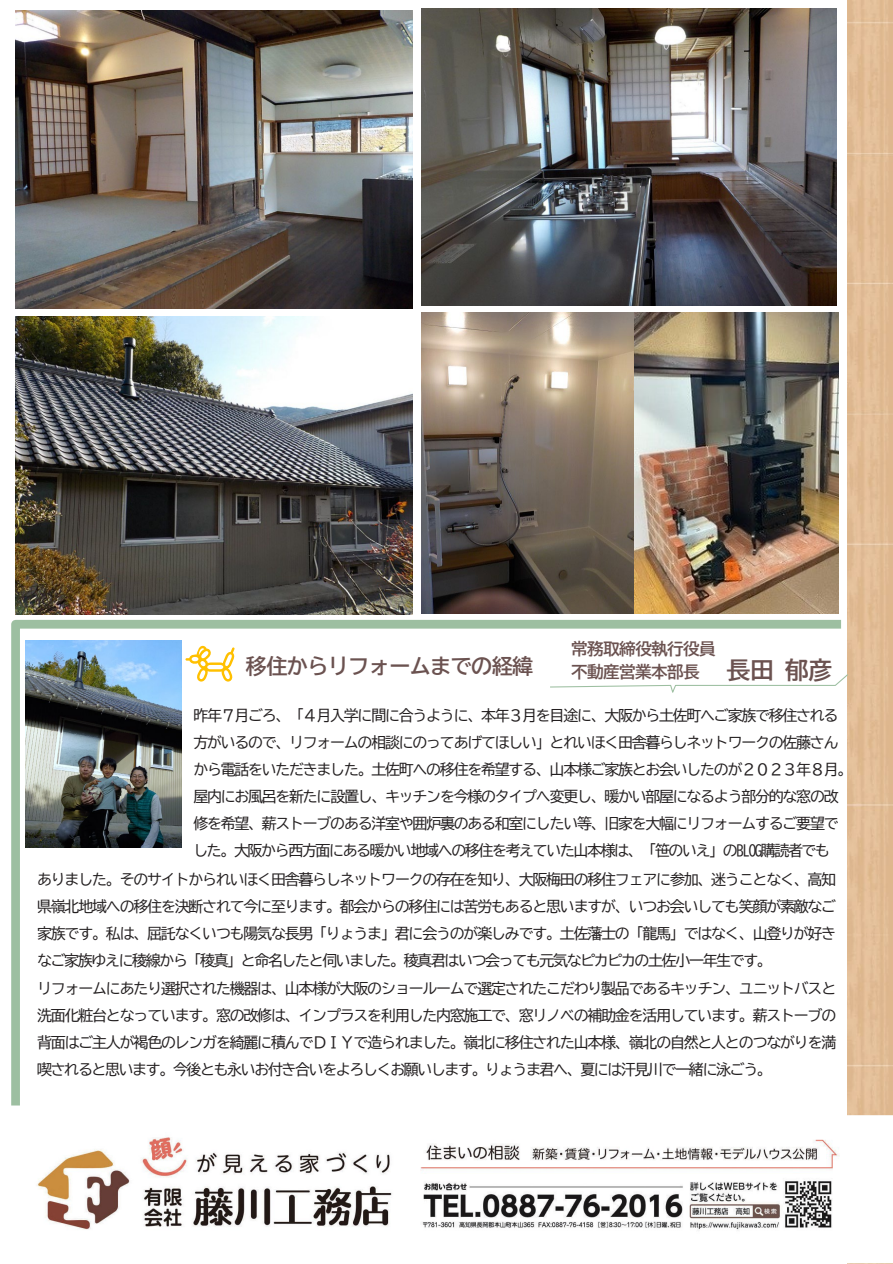
<style>
.page{position:relative;width:893px;height:1264px;background:#fff}
.page>*{position:absolute;margin:0;border:0;box-sizing:border-box;transform-origin:0 0}
.t1{font:24px "BIZ UD Gothic Bold";color:#6b5250}
.t2{font:21px "BIZ UD Gothic Bold";letter-spacing:-.025em;color:#6b5250}
.t3{font:16.5px "BIZ UD Gothic Bold";letter-spacing:-.035em;color:#6b5250}
.t4{font:15px/27px "BIZ UD Gothic";letter-spacing:-.085em;color:#231f20;text-align:justify}
</style>
<div class="page">
<img style="left:847px;top:0;width:45px;height:1114px">
<svg style="left:11px;top:615px;width:838px;height:498px"></svg>
<svg style="left:185px;top:645px;width:50px;height:36px"></svg>
<img style="left:420px;top:1139px;width:420px;height:91px">
<img style="left:37px;top:1137px;width:355px;height:93px">
<img style="left:26px;top:640px;width:155px;height:207px">
<img style="left:15px;top:10px;width:397px;height:298px">
<img style="left:421px;top:312px;width:417px;height:301px">
<img style="left:15px;top:316px;width:397px;height:298px">
<img style="left:421px;top:8px;width:415px;height:297px">
<svg style="left:549px;top:673px;width:300px;height:22px"></svg>
<p class="t3" style="left:571px;top:640px;width:146px">常務取締役執行役員</p>
<p class="t3" style="left:571px;top:663px;width:130px">不動産営業本部長</p>
<p class="t2" style="left:246px;top:655px;width:289px">移住からリフォームまでの経緯</p>
<p class="t4" style="left:193px;top:701px;width:660px;text-align:left">昨年７月ごろ、「４月入学に間に合うように、本年３月を目途に、大阪から土佐町へご家族で移住される方がいるので、リフォームの相談にのってあげてほしい」とれいほく田舎暮らしネットワークの佐藤さんから電話をいただきました。土佐町への移住を希望する、山本様ご家族とお会いしたのが２０２３年８月。屋内にお風呂を新たに設置し、キッチンを今様のタイプへ変更し、暖かい部屋になるよう部分的な窓の改修を希望、薪ストーブのある洋室や囲炉裏のある和室にしたい等、旧家を大幅にリフォームするご要望でした。大阪から西方面にある暖かい地域への移住を考えていた山本様は、「笹のいえ」のBLOG購読者でも</p>
<p class="t1" style="left:726px;top:657px;width:107px">長田郁彦</p>
<p class="t4" style="left:37px;top:865px;width:800px">ありました。そのサイトかられいほく田舎暮らしネットワークの存在を知り、大阪梅田の移住フェアに参加、迷うことなく、高知県嶺北地域への移住を決断されて今に至ります。都会からの移住には苦労もあると思いますが、いつお会いしても笑顔が素敵なご家族です。私は、屈託なくいつも陽気な長男「りょうま」君に会うのが楽しみです。土佐藩士の「龍馬」ではなく、山登りが好きなご家族ゆえに稜線から「稜真」と命名したと伺いました。稜真君はいつ会っても元気なピカピカの土佐小一年生です。</p>
<p class="t4" style="left:37px;top:974px;width:800px">リフォームにあたり選択された機器は、山本様が大阪のショールームで選定されたこだわり製品であるキッチン、ユニットバスと洗面化粧台となっています。窓の改修は、インプラスを利用した内窓施工で、窓リノベの補助金を活用しています。薪ストーブの背面はご主人が褐色のレンガを綺麗に積んでＤＩＹで造られました。嶺北に移住された山本様、嶺北の自然と人とのつながりを満喫されると思います。今後とも永いお付き合いをよろしくお願いします。りょうま君へ、夏には汗見川で一緒に泳ごう。</p>
</div>
